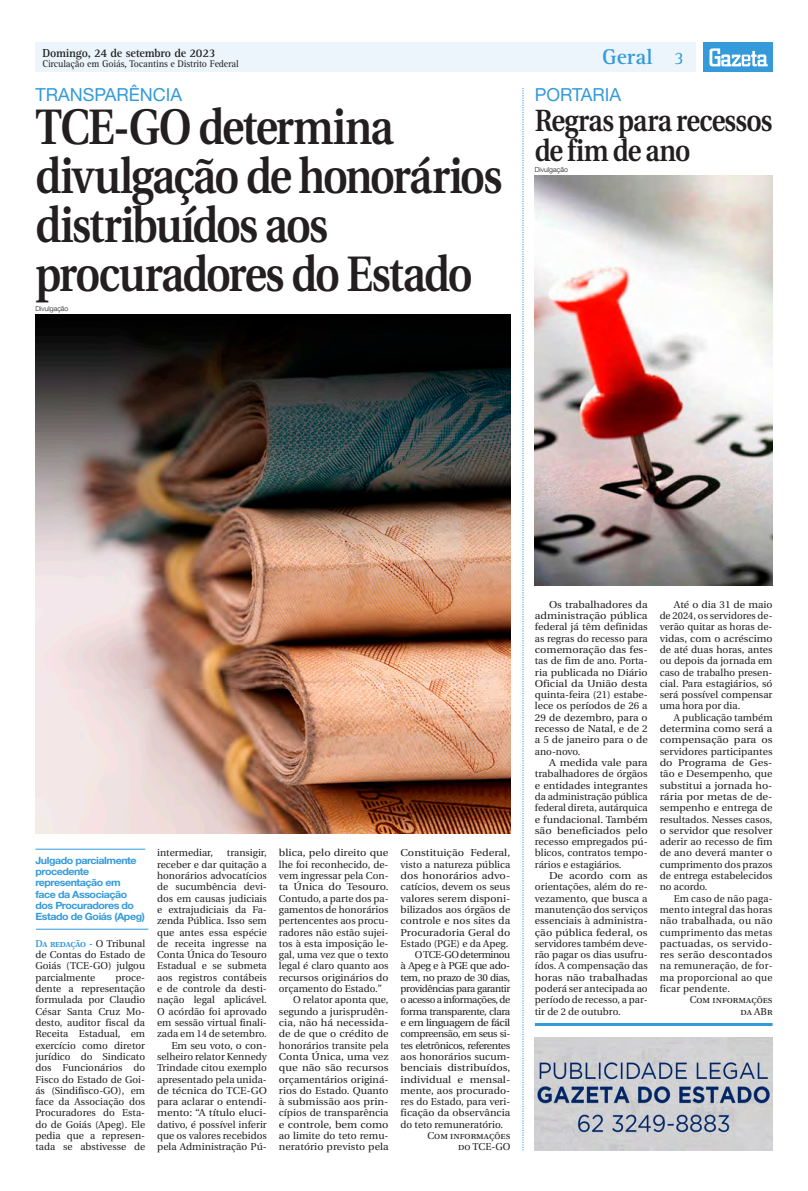
<style>
.page{position:relative;width:808px;height:1191px;background:#fff}
.page>*{position:absolute;margin:0;border:0;box-sizing:border-box;transform-origin:0 0}
.Manchete{font:600 49.7px/49.1px "Utopia";letter-spacing:-.04em;color:#231f20;scale:.86 1}
.Manchete-2{font:600 30.6px/30.2px "Utopia";letter-spacing:-.03em;color:#231f20;scale:.86 1}
.t1{font:700 22px "Rotis Serif Std";color:#349ada}
.Retranca{font:18px "Helvetica Neue LT Std";color:#349ada}
.t2{font:18px "Rotis Serif Std";color:#349ada}
.t3{font:700 12px "Rotis Serif Std";letter-spacing:-.02em;color:#231f20}
.TExto_Corrido{font:10px/11.3px "Utopia";color:#231f20;text-align:justify}
.TExto_Corrido-2{font:10px/11.3px "Utopia";color:#231f20;text-align:justify;scale:1.1 1}
.Repórter{font:10px/11.3px "Utopia";color:#231f20;text-align:justify}
.TExto_Corrido-3{font:10px/11.3px "Utopia";color:#231f20;text-align:justify;scale:1.08 1}
.TExto_Corrido-4{font:10px/11.3px "Utopia";color:#231f20;text-align:justify;scale:1.04 1}
.TExto_Corrido-5{font:10px/11.3px "Utopia";color:#231f20;text-align:justify;scale:1.05 1}
.Olho{font:700 10px/11.3px "Helvetica Neue LT Std";letter-spacing:-.04em;color:#349ada;scale:1.06 1}
.t4{font:10px "Rotis Serif Std";letter-spacing:-.02em;color:#231f20}
.TExto_Corrido-6{font:10px/11.3px "Utopia Regular SC";color:#231f20;text-align:right}
.Crédito_Fotógrafo{font:300 7px "Helvetica Neue LT Com";color:#231f20}
.s1{font-family:"Utopia Semibold SC";color:#349ada}
</style>
<div class="page">
<div style="left:35px;top:43px;width:661px;height:29px;background:#ebf5fb"></div>
<div style="left:703px;top:43px;width:69px;height:29px;background:#349ada"></div>
<svg style="left:709px;top:48px;width:59px;height:18px"></svg>
<hr style="left:535px;top:1023px;width:237px;height:3px;background:#349ada">
<svg style="left:523px;top:88px;width:1px;height:1062px"></svg>
<hr style="left:35px;top:848px;width:110px;height:1px;background:#349ada">
<hr style="left:36px;top:928px;width:112px;height:1px;background:#349ada">
<img style="left:535px;top:1037px;width:237px;height:113px">
<img style="left:35px;top:315px;width:475px;height:519px">
<img style="left:535px;top:176px;width:237px;height:409px">
<p class="t3" style="left:43px;top:46px;width:174px">Domingo, 24 de setembro de 2023</p>
<p class="t4" style="left:43px;top:58px;width:198px">Circulação em Goiás, Tocantins e Distrito Federal</p>
<p class="t1" style="left:602px;top:44px;width:52px">Geral</p>
<p class="t2" style="left:674px;top:47px;width:11px">3</p>
<p class="Retranca" style="left:35px;top:83px;width:148px">TRANSPARÊNCIA</p>
<p class="Retranca" style="left:535px;top:84px;width:88px">PORTARIA</p>
<p class="Manchete" style="left:35px;top:103px;width:545px">TCE-GO determina divulgação de honorários distribuídos aos procuradores do Estado</p>
<p class="Manchete-2" style="left:535px;top:106px;width:278px">Regras para recessos de fim de ano</p>
<p class="Crédito_Fotógrafo" style="left:535px;top:165px;width:35px">Divulgação</p>
<p class="Crédito_Fotógrafo" style="left:35px;top:304px;width:35px">Divulgação</p>
<p class="Olho" style="left:35px;top:854px;width:105px">Julgado parcialmente procedente representação em<br>face da Associação dos Procuradores do<br>Estado de Goiás (Apeg)</p>
<p class="Repórter" style="left:35px;top:938px;width:111px"><span class="s1">Da redação -</span> O Tribunal de Contas do Estado de Goiás (TCE-GO) julgou parcialmente</p>
<p class="Repórter" style="left:35px;top:972px;width:111px;text-indent:80px">proce&shy;dente a representação formulada por Claudio César Santa Cruz Mo&shy;desto, auditor fiscal da Receita Estadual, em exercício como diretor jurídico do Sindicato dos Funcionários do Fisco do Estado de Goi&shy;ás (Sindifisco-GO), em face da Associação dos Procuradores do Esta&shy;do de Goiás (Apeg). Ele pedia que a represen&shy;tada se abstivesse de</p>
<p class="Repórter" style="left:157px;top:847px;width:58px">intermediar,</p>
<p class="Repórter" style="left:157px;top:847px;width:111px;text-indent:70px">transigir, receber e dar quitação a honorários advocatícios de sucumbência devi&shy;dos em causas judiciais e extrajudiciais da Fa&shy;zenda Pública. Isso sem que antes essa espécie de receita ingresse na Conta Única do Tesouro Estadual e se submeta aos registros contábeis e de controle da desti&shy;nação legal aplicável.<br>O acórdão foi aprovado em sessão virtual finali&shy;zada em 14 de setembro.</p>
<p class="TExto_Corrido-4" style="left:157px;top:1039px;width:107px;text-indent:14px">Em seu voto, o con&shy;selheiro relator Kennedy Trindade citou exemplo apresentado pela unida&shy;de técnica do TCE-GO para aclarar o entendi&shy;mento: “A título eluci&shy;dativo, é possível inferir que os valores recebidos pela Administração Pú-</p>
<p class="TExto_Corrido-2" style="left:279px;top:847px;width:101px">blica, pelo direito que lhe foi reconhecido, de&shy;vem ingressar pela Con&shy;ta Única do Tesouro.<br>Contudo, a parte dos pa&shy;gamentos de honorários pertencentes aos procu&shy;radores não estão sujei&shy;tos à esta imposição le&shy;gal, uma vez que o texto legal é claro quanto aos recursos originários do orçamento do Estado.”</p>
<p class="TExto_Corrido" style="left:279px;top:994px;width:111px;text-indent:14px">O relator aponta que, segundo a jurisprudên&shy;cia, não há necessida&shy;de de que o crédito de honorários transite pela Conta Única, uma vez que não são recursos orçamentários originá&shy;rios do Estado. Quanto à submissão aos prin&shy;cípios de transparência e controle, bem como ao limite do teto remu&shy;neratório previsto pela</p>
<p class="TExto_Corrido-2" style="left:401px;top:847px;width:101px">Constituição Federal, visto a natureza pública dos honorários advo&shy;catícios, devem os seus valores serem disponi&shy;bilizados aos órgãos de controle e nos sites da Procuradoria Geral do Estado (PGE) e da Apeg.</p>
<p class="TExto_Corrido" style="left:401px;top:949px;width:111px;text-indent:14px">O TCE-GO determinou à Apeg e à PGE que ado&shy;tem, no prazo de 30 dias, providências para garantir o acesso a informações, de forma transparente, clara e em linguagem de fácil compreensão, em seus si&shy;tes eletrônicos, referentes aos honorários sucum&shy;benciais distribuídos, individual e mensal&shy;mente, aos procurado&shy;res do Estado, para veri&shy;ficação da observância do teto remuneratório.</p>
<p class="TExto_Corrido-6" style="left:427px;top:1130px;width:84px">Com informações do TCE-GO</p>
<p class="TExto_Corrido-3" style="left:535px;top:599px;width:106px;text-indent:14px">Os trabalhadores da administração pública federal já têm definidas as regras do recesso para comemoração das fes&shy;tas de fim de ano. Porta&shy;ria publicada no Diário Oficial da União desta quinta-feira (21) estabe&shy;lece os períodos de 26 a 29 de dezembro, para o recesso de Natal, e de 2 a 5 de janeiro para o de ano-novo.</p>
<p class="TExto_Corrido-2" style="left:535px;top:757px;width:104px;text-indent:14px">A medida vale para trabalhadores de órgãos e entidades integrantes da administração pública federal direta, autárquica e fundacional. Também são beneficiados pelo recesso empregados pú&shy;blicos, contratos tempo&shy;rários e estagiários.</p>
<p class="TExto_Corrido-2" style="left:535px;top:870px;width:104px;text-indent:14px">De acordo com as orientações, além do re&shy;vezamento, que busca a manutenção dos serviços essenciais à administra&shy;ção pública federal, os servidores também deve&shy;rão pagar os dias usufru&shy;ídos. A compensação das horas não trabalhadas poderá ser antecipada ao período de recesso, a par&shy;tir de 2 de outubro.</p>
<p class="TExto_Corrido-5" style="left:660px;top:599px;width:109px;text-indent:14px">Até o dia 31 de maio de 2024, os servidores de&shy;verão quitar as horas de&shy;vidas, com o acréscimo de até duas horas, antes ou depois da jornada em caso de trabalho presen&shy;cial. Para estagiários, só será possível compensar uma hora por dia.</p>
<p class="TExto_Corrido" style="left:660px;top:712px;width:114px;text-indent:14px">A publicação também determina como será a compensação para os servidores participantes do Programa de Ges&shy;tão e Desempenho, que substitui a jornada ho&shy;rária por metas de de&shy;sempenho e entrega de resultados. Nesses casos, o servidor que resolver aderir ao recesso de fim de ano deverá manter o cumprimento dos prazos de entrega estabelecidos no acordo.</p>
<p class="TExto_Corrido" style="left:660px;top:892px;width:114px;text-indent:14px">Em caso de não paga&shy;mento integral das horas não trabalhada, ou não cumprimento das metas pactuadas, os servido&shy;res serão descontados na remuneração, de for&shy;ma proporcional ao que ficar pendente.</p>
<p class="TExto_Corrido-6" style="left:690px;top:994px;width:84px">Com informações</p>
<p class="TExto_Corrido-6" style="left:741px;top:1005px;width:33px">da ABr</p>
</div>
